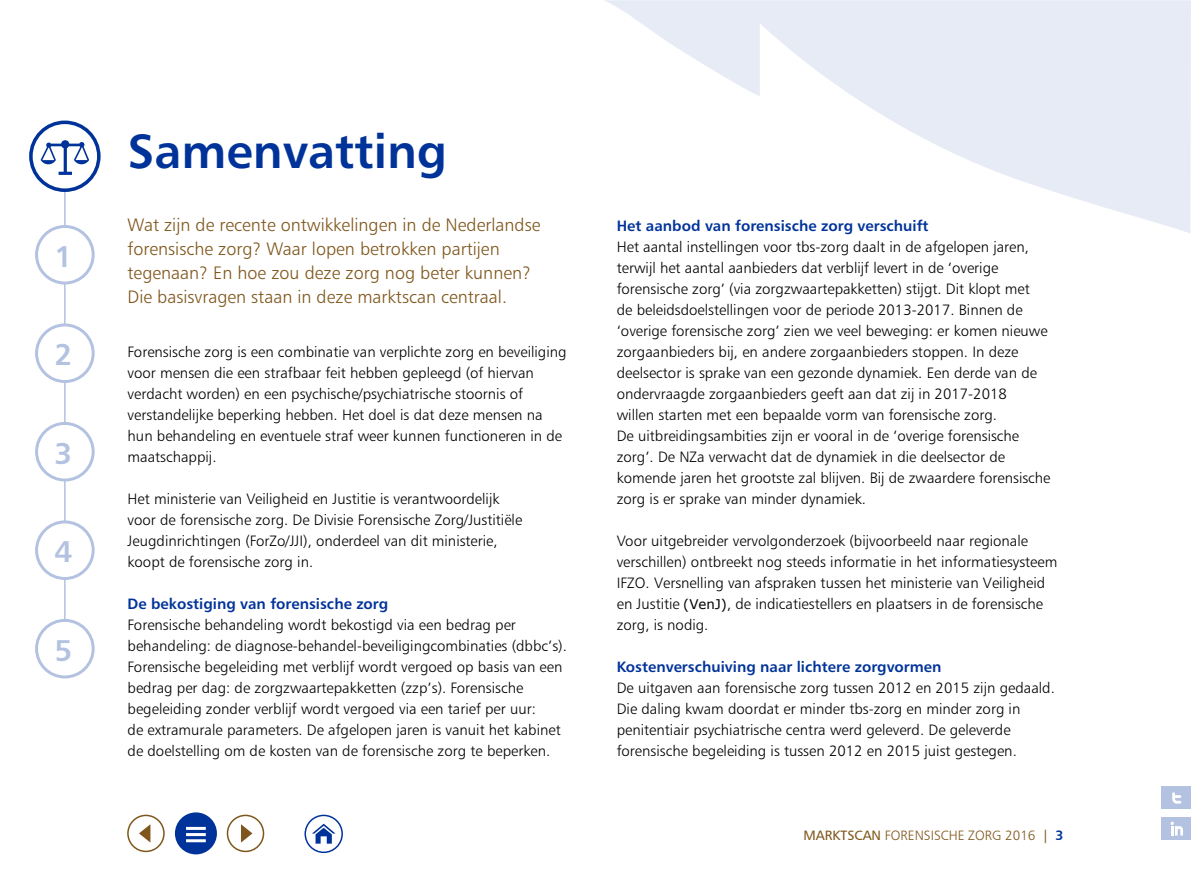
<style>
.page{position:relative;width:1191px;height:893px;background:#fff}
.page>*{position:absolute;margin:0;border:0;box-sizing:border-box;transform-origin:0 0}
.t1{font:48px "Humanist 777 BT Bold B";color:#039}
.t2{font:30px "Humanist 777 BT Bold B";color:#b3c2e0}
.t3{font:18px/24px "Humanist 777 BT Light B";color:#7f561b}
.t4{font:15px/21px "Humanist 777 BT Light B";color:#000}
.t5{font:15px "Humanist 777 BT Bold B";color:#039}
.t6{font:13.5px "Humanist 777 BT Light B";color:#7f561b}
.s1{font-family:"Verdana";font-size:13.35px}
.s2{font-family:"Humanist 777 BT Roman B"}
.s3{font-family:"Humanist 777 BT Bold B";color:#039}
</style>
<div class="page">
<svg style="left:604px;top:0;width:587px;height:233px;fill:#e6ebf5"></svg>
<div style="left:175px;top:812px;width:42px;height:42px;background:#039;border-radius:50%"></div>
<hr style="left:186px;top:827px;width:20px;height:3px;background:#fff">
<hr style="left:186px;top:833px;width:20px;height:3px;background:#fff">
<hr style="left:186px;top:839px;width:20px;height:3px;background:#fff">
<div style="left:304px;top:815px;width:39px;height:38px;border:2px solid #039;border-radius:50%"></div>
<svg style="left:312px;top:824px;width:23px;height:20px"></svg>
<div style="left:227px;top:815px;width:37px;height:37px;border:2px solid #7f561b;border-radius:50%"></div>
<svg style="left:241px;top:824px;width:11px;height:19px"></svg>
<div style="left:127px;top:815px;width:38px;height:37px;border:2px solid #7f561b;border-radius:50%"></div>
<svg style="left:139px;top:824px;width:11px;height:18px"></svg>
<div style="left:1161px;top:787px;width:30px;height:22px;background:#b3c2e0"></div>
<svg style="left:1172px;top:792px;width:9px;height:12px"></svg>
<div style="left:1161px;top:818px;width:30px;height:22px;background:#b3c2e0"></div>
<svg style="left:1170px;top:822px;width:13px;height:13px"></svg>
<hr style="left:64px;top:161px;width:2px;height:496px;background:#b3c2e0">
<div style="left:37px;top:325px;width:56px;height:56px;background:#fff;border-radius:50%"></div>
<div style="left:35px;top:323px;width:60px;height:60px;border:3px solid #b3c2e0;border-radius:50%"></div>
<div style="left:37px;top:423px;width:56px;height:57px;background:#fff;border-radius:50%"></div>
<div style="left:35px;top:422px;width:60px;height:59px;border:3px solid #b3c2e0;border-radius:50%"></div>
<div style="left:37px;top:522px;width:56px;height:56px;background:#fff;border-radius:50%"></div>
<div style="left:35px;top:520px;width:60px;height:60px;border:3px solid #b3c2e0;border-radius:50%"></div>
<div style="left:37px;top:620px;width:56px;height:57px;background:#fff;border-radius:50%"></div>
<div style="left:35px;top:619px;width:60px;height:59px;border:3px solid #b3c2e0;border-radius:50%"></div>
<div style="left:37px;top:226px;width:56px;height:57px;background:#fff;border-radius:50%"></div>
<div style="left:35px;top:225px;width:60px;height:59px;border:3px solid #b3c2e0;border-radius:50%"></div>
<svg style="left:31px;top:122px;width:68px;height:68px"></svg>
<div style="left:29px;top:121px;width:72px;height:71px;border:4px solid #039;border-radius:50%"></div>
<svg style="left:41px;top:140px;width:48px;height:35px"></svg>
<h2 class="t2" style="left:55px;top:237px;width:19px">1</h2>
<h2 class="t2" style="left:55px;top:336px;width:19px">2</h2>
<h2 class="t2" style="left:55px;top:434px;width:19px">3</h2>
<h2 class="t2" style="left:55px;top:533px;width:19px">4</h2>
<h2 class="t2" style="left:55px;top:631px;width:19px">5</h2>
<h1 class="t1" style="left:128px;top:121px;width:321px">Samenvatting</h1>
<p class="t3" style="left:128px;top:212px;width:414px">Wat zijn de recente ontwikkelingen in de Nederlandse forensische zorg? Waar lopen betrokken partijen tegenaan? En hoe zou deze zorg nog beter kunnen?<br>Die basisvragen staan in deze marktscan centraal.</p>
<p class="t4" style="left:128px;top:341px;width:440px">Forensische zorg is een combinatie van verplichte zorg en beveiliging voor mensen die een strafbaar feit hebben gepleegd (of hiervan verdacht worden) en een psychische/psychiatrische stoornis of verstandelijke beperking hebben. Het doel is dat deze mensen na hun behandeling en eventuele straf weer kunnen functioneren in de maatschappij.</p>
<p class="t4" style="left:128px;top:488px;width:396px">Het ministerie van Veiligheid en Justitie is verantwoordelijk voor de forensische zorg. De Divisie Forensische Zorg/Justitiële Jeugdinrichtingen (ForZo/JJI), onderdeel van dit ministerie, koopt de forensische zorg in.</p>
<p class="t5" style="left:128px;top:594px;width:262px">De bekostiging van forensische zorg</p>
<p class="t4" style="left:128px;top:614px;width:441px">Forensische behandeling wordt bekostigd via een bedrag per behandeling: de diagnose-behandel-beveiligingcombinaties (dbbc’s).<br>Forensische begeleiding met verblijf wordt vergoed op basis van een bedrag per dag: de zorgzwaartepakketten (zzp’s). Forensische begeleiding zonder verblijf wordt vergoed via een tarief per uur:<br>de extramurale parameters. De afgelopen jaren is vanuit het kabinet de doelstelling om de kosten van de forensische zorg te beperken.</p>
<p class="t5" style="left:617px;top:216px;width:313px">Het aanbod van forensische zorg verschuift</p>
<p class="t4" style="left:617px;top:236px;width:435px">Het aantal instellingen voor tbs-zorg daalt in de afgelopen jaren, terwijl het aantal aanbieders dat verblijf levert in de ‘overige forensische zorg’ (via zorgzwaartepakketten) stijgt. Dit klopt met<br>de beleidsdoelstellingen voor de periode 2013-2017. Binnen de ‘overige forensische zorg’ zien we veel beweging: er komen nieuwe zorgaanbieders bij, en andere zorgaanbieders stoppen. In deze deelsector is sprake van een gezonde dynamiek. Een derde van de ondervraagde zorgaanbieders geeft aan dat zij in 2017-2018<br>willen starten met een bepaalde vorm van forensische zorg.<br>De uitbreidingsambities zijn er vooral in de ‘overige forensische zorg’. De NZa verwacht dat de dynamiek in die deelsector de komende jaren het grootste zal blijven. Bij de zwaardere forensische zorg is er sprake van minder dynamiek.</p>
<p class="t4" style="left:617px;top:530px;width:442px">Voor uitgebreider vervolgonderzoek (bijvoorbeeld naar regionale verschillen) ontbreekt nog steeds informatie in het informatiesysteem IFZO. Versnelling van afspraken tussen het ministerie van Veiligheid en Justitie <span class="s1">(VenJ)</span>, de indicatiestellers en plaatsers in de forensische zorg, is nodig.</p>
<p class="t5" style="left:617px;top:657px;width:326px">Kostenverschuiving naar lichtere zorgvormen</p>
<p class="t4" style="left:617px;top:677px;width:439px">De uitgaven aan forensische zorg tussen 2012 en 2015 zijn gedaald.<br>Die daling kwam doordat er minder tbs-zorg en minder zorg in penitentiair psychiatrische centra werd geleverd. De geleverde forensische begeleiding is tussen 2012 en 2015 juist gestegen.</p>
<p class="t6" style="left:803px;top:827px;width:261px"><span class="s2">MARKTSCAN</span> FORENSISCHE ZORG 2016 <span class="s2">|</span> <span class="s3">3</span></p>
</div>
